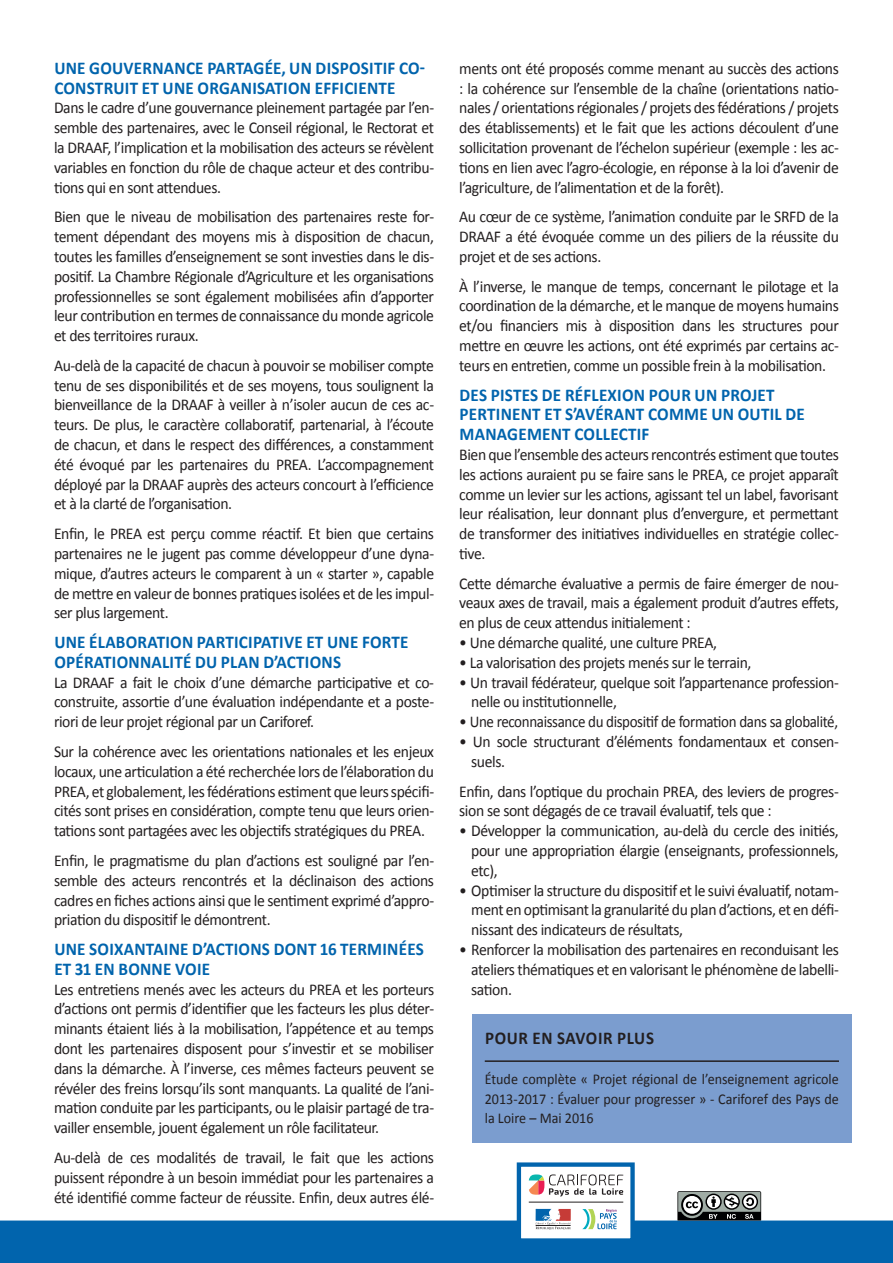
<style>
.page{position:relative;width:893px;height:1263px;background:#fff}
.page>*{position:absolute;margin:0;border:0;box-sizing:border-box;transform-origin:0 0}
.t1{font:700 18px/19.8px "Calibri";letter-spacing:.015em;color:#0164ad;scale:.95 1}
.t2{font:700 18px "Calibri";letter-spacing:.04em;color:#231f20;scale:.94 1}
.t3{font:16.5px/19.8px "Calibri";letter-spacing:-.025em;color:#231f20;text-align:justify;scale:.95 1}
.t4{font:15px/19.8px "Calibri";color:#231f20;text-align:justify;scale:.94 1}
</style>
<div class="page">
<div style="left:472px;top:1014px;width:380px;height:129px;background:#7b9dcf"></div>
<hr style="left:485px;top:1060px;width:354px;height:2px;background:#231f20">
<div style="left:517px;top:1162px;width:118px;height:81px;background:#fff;border:4px solid #0164ad"></div>
<svg style="left:0;top:1174px;width:893px;height:89px"></svg>
<p class="t1" style="left:54px;top:58px;width:392px">UNE GOUVERNANCE PARTAGÉE, UN DISPOSITIF CO-<br>CONSTRUIT ET UNE ORGANISATION EFFICIENTE</p>
<p class="t3" style="left:54px;top:98px;width:402px">Dans le cadre d’une gouvernance pleinement partagée par l’en&shy;semble des partenaires, avec le Conseil régional, le Rectorat et la DRAAF, l’implication et la mobilisation des acteurs se révèlent variables en fonction du rôle de chaque acteur et des contribu&shy;tions qui en sont attendues.</p>
<p class="t3" style="left:54px;top:207px;width:402px">Bien que le niveau de mobilisation des partenaires reste for&shy;tement dépendant des moyens mis à disposition de chacun, toutes les familles d’enseignement se sont investies dans le dis&shy;positif. La Chambre Régionale d’Agriculture et les organisations professionnelles se sont également mobilisées afin d’apporter leur contribution en termes de connaissance du monde agricole et des territoires ruraux.</p>
<p class="t3" style="left:54px;top:355px;width:402px">Au-delà de la capacité de chacun à pouvoir se mobiliser compte tenu de ses disponibilités et de ses moyens, tous soulignent la bienveillance de la DRAAF à veiller à n’isoler aucun de ces ac&shy;teurs. De plus, le caractère collaboratif, partenarial, à l’écoute de chacun, et dans le respect des différences, a constamment été évoqué par les partenaires du PREA. L’accompagnement déployé par la DRAAF auprès des acteurs concourt à l’efficience et à la clarté de l’organisation.</p>
<p class="t3" style="left:54px;top:524px;width:402px">Enfin, le PREA est perçu comme réactif. Et bien que certains partenaires ne le jugent pas comme développeur d’une dyna&shy;mique, d’autres acteurs le comparent à un « starter », capable de mettre en valeur de bonnes pratiques isolées et de les impul&shy;ser plus largement.</p>
<p class="t1" style="left:54px;top:632px;width:374px">UNE ÉLABORATION PARTICIPATIVE ET UNE FORTE<br>OPÉRATIONNALITÉ DU PLAN D’ACTIONS</p>
<p class="t3" style="left:54px;top:672px;width:402px">La DRAAF a fait le choix d’une démarche participative et co&shy;construite, assortie d’une évaluation indépendante et a poste&shy;riori de leur projet régional par un Cariforef.</p>
<p class="t3" style="left:54px;top:742px;width:402px">Sur la cohérence avec les orientations nationales et les enjeux locaux, une articulation a été recherchée lors de l’élaboration du PREA, et globalement, les fédérations estiment que leurs spécifi&shy;cités sont prises en considération, compte tenu que leurs orien&shy;tations sont partagées avec les objectifs stratégiques du PREA.</p>
<p class="t3" style="left:54px;top:850px;width:402px">Enfin, le pragmatisme du plan d’actions est souligné par l’en&shy;semble des acteurs rencontrés et la déclinaison des actions cadres en fiches actions ainsi que le sentiment exprimé d’appro&shy;priation du dispositif le démontrent.</p>
<p class="t1" style="left:54px;top:939px;width:390px">UNE SOIXANTAINE D’ACTIONS DONT 16 TERMINÉES<br>ET 31 EN BONNE VOIE</p>
<p class="t3" style="left:54px;top:979px;width:402px">Les entretiens menés avec les acteurs du PREA et les porteurs d’actions ont permis d’identifier que les facteurs les plus déter&shy;minants étaient liés à la mobilisation, l’appétence et au temps dont les partenaires disposent pour s’investir et se mobiliser dans la démarche. À l’inverse, ces mêmes facteurs peuvent se révéler des freins lorsqu’ils sont manquants. La qualité de l’ani&shy;mation conduite par les participants, ou le plaisir partagé de tra&shy;vailler ensemble, jouent également un rôle facilitateur.</p>
<p class="t3" style="left:54px;top:1147px;width:402px">Au-delà de ces modalités de travail, le fait que les actions puissent répondre à un besoin immédiat pour les partenaires a été identifié comme facteur de réussite. Enfin, deux autres élé-</p>
<p class="t3" style="left:459px;top:58px;width:401px">ments ont été proposés comme menant au succès des actions : la cohérence sur l’ensemble de la chaîne (orientations natio&shy;nales / orientations régionales / projets des fédérations / projets des établissements) et le fait que les actions découlent d’une sollicitation provenant de l’échelon supérieur (exemple : les ac&shy;tions en lien avec l’agro-écologie, en réponse à la loi d’avenir de l’agriculture, de l’alimentation et de la forêt).</p>
<p class="t3" style="left:459px;top:207px;width:401px">Au cœur de ce système, l’animation conduite par le SRFD de la DRAAF a été évoquée comme un des piliers de la réussite du projet et de ses actions.</p>
<p class="t3" style="left:459px;top:276px;width:401px">À l’inverse, le manque de temps, concernant le pilotage et la coordination de la démarche, et le manque de moyens humains et/ou financiers mis à disposition dans les structures pour mettre en œuvre les actions, ont été exprimés par certains ac&shy;teurs en entretien, comme un possible frein à la mobilisation.</p>
<p class="t1" style="left:460px;top:385px;width:365px">DES PISTES DE RÉFLEXION POUR UN PROJET<br>PERTINENT ET S’AVÉRANT COMME UN OUTIL DE<br>MANAGEMENT COLLECTIF</p>
<p class="t3" style="left:459px;top:445px;width:401px">Bien que l’ensemble des acteurs rencontrés estiment que toutes les actions auraient pu se faire sans le PREA, ce projet apparaît comme un levier sur les actions, agissant tel un label, favorisant leur réalisation, leur donnant plus d’envergure, et permettant de transformer des initiatives individuelles en stratégie collec&shy;tive.</p>
<p class="t3" style="left:459px;top:573px;width:401px">Cette démarche évaluative a permis de faire émerger de nou&shy;veaux axes de travail, mais a également produit d’autres effets, en plus de ceux attendus initialement :</p>
<p class="t3" style="left:459px;top:633px;width:273px">• Une démarche qualité, une culture PREA,</p>
<p class="t3" style="left:459px;top:652px;width:309px">• La valorisation des projets menés sur le terrain,</p>
<p class="t3" style="left:471px;top:672px;width:389px;text-indent:-12px">• Un travail fédérateur, quelque soit l’appartenance profession&shy;nelle ou institutionnelle,</p>
<p class="t3" style="left:459px;top:712px;width:400px">• Une reconnaissance du dispositif de formation dans sa globalité,</p>
<p class="t3" style="left:471px;top:732px;width:389px;text-indent:-12px">• Un socle structurant d’éléments fondamentaux et consen&shy;suels.</p>
<p class="t3" style="left:459px;top:781px;width:401px">Enfin, dans l’optique du prochain PREA, des leviers de progres&shy;sion se sont dégagés de ce travail évaluatif, tels que :</p>
<p class="t3" style="left:471px;top:821px;width:388px;text-indent:-12px">• Développer la communication, au-delà du cercle des initiés, pour une appropriation élargie (enseignants, professionnels, etc),</p>
<p class="t3" style="left:471px;top:880px;width:389px;text-indent:-12px">• Optimiser la structure du dispositif et le suivi évaluatif, notam&shy;ment en optimisant la granularité du plan d’actions, et en défi&shy;nissant des indicateurs de résultats,</p>
<p class="t3" style="left:471px;top:940px;width:389px;text-indent:-12px">• Renforcer la mobilisation des partenaires en reconduisant les ateliers thématiques et en valorisant le phénomène de labelli&shy;sation.</p>
<p class="t2" style="left:485px;top:1027px;width:181px">POUR EN SAVOIR PLUS</p>
<p class="t4" style="left:485px;top:1069px;width:378px">Étude complète « Projet régional de l’enseignement agricole 2013-2017 : Évaluer pour progresser » - Cariforef des Pays de la Loire – Mai 2016</p>
</div>
